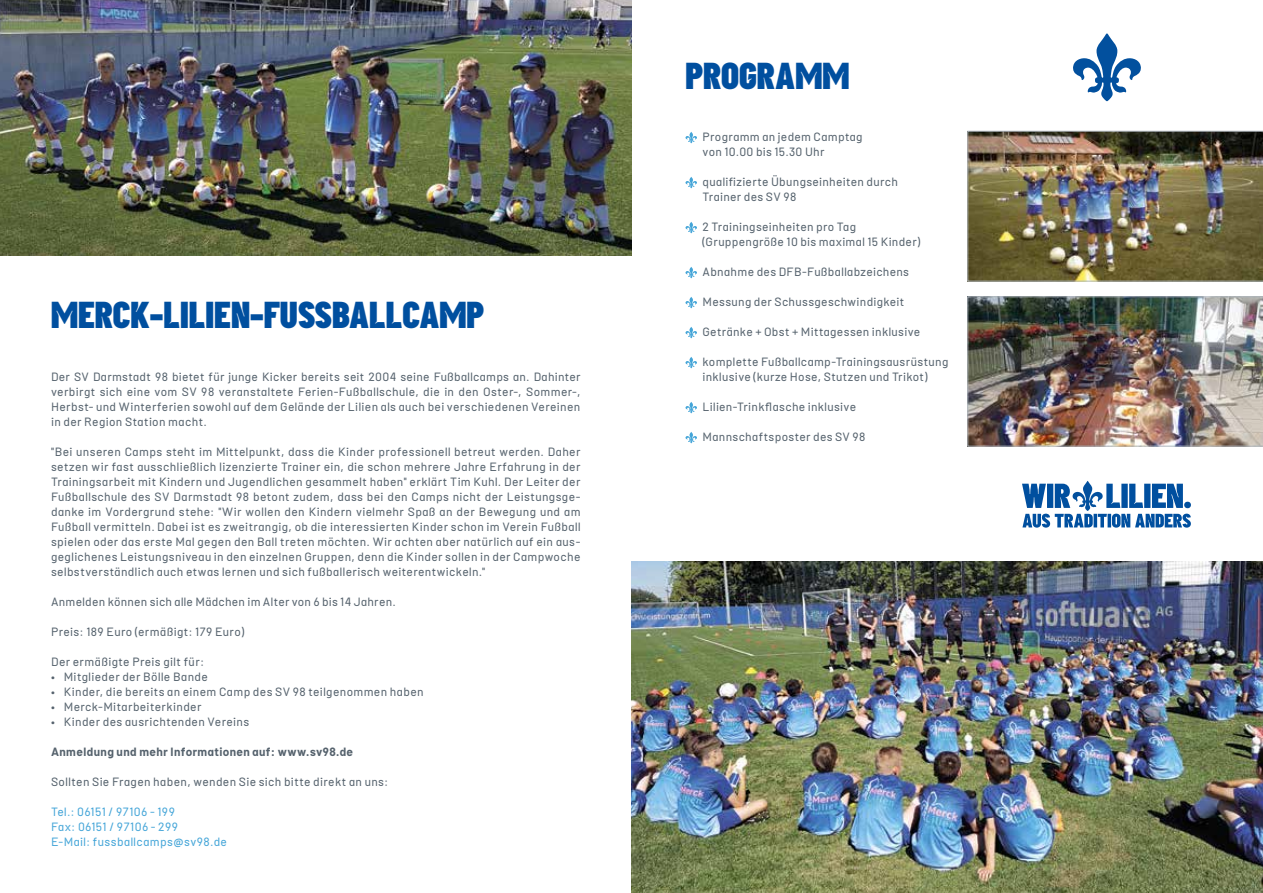
<style>
.page{position:relative;width:1263px;height:893px;background:#fff}
.page>*{position:absolute;margin:0;border:0;box-sizing:border-box;transform-origin:0 0}
.t1{font:37.5px "Lilien Display";color:#004f9f}
.t2{font:12px/15px "Lilien";letter-spacing:.03em;color:#54616c}
.t3{font:12px/15px "Lilien";letter-spacing:.035em;color:#44a5d8}
.t4{font:700 12px "Lilien";letter-spacing:.035em;color:#54616c}
</style>
<div class="page">
<svg style="left:685px;top:132px;width:12px;height:11px"></svg>
<svg style="left:685px;top:177px;width:12px;height:11px"></svg>
<svg style="left:685px;top:222px;width:12px;height:11px"></svg>
<svg style="left:685px;top:267px;width:12px;height:11px"></svg>
<svg style="left:685px;top:297px;width:12px;height:11px"></svg>
<svg style="left:685px;top:327px;width:12px;height:11px"></svg>
<svg style="left:685px;top:357px;width:12px;height:11px"></svg>
<svg style="left:685px;top:402px;width:12px;height:11px"></svg>
<svg style="left:685px;top:432px;width:12px;height:11px"></svg>
<img style="left:967px;top:131px;width:296px;height:150px">
<img style="left:967px;top:296px;width:296px;height:150px">
<svg style="left:1022px;top:481px;width:169px;height:47px"></svg>
<svg style="left:1073px;top:33px;width:68px;height:68px"></svg>
<img style="left:0;top:0;width:631px;height:255px">
<img style="left:631px;top:561px;width:632px;height:332px">
<h1 class="t1" style="left:51px;top:288px;width:435px">MERCK-LILIEN-FUßBALLCAMP</h1>
<p class="t2" style="left:51px;top:368px;width:531px;text-align:justify">Der SV Darmstadt 98 bietet für junge Kicker bereits seit 2004 seine Fußballcamps an. Dahinter verbirgt sich eine vom SV 98 veranstaltete Ferien-Fußballschule, die in den Oster-, Sommer-, Herbst- und Winterferien sowohl auf dem Gelände der Lilien als auch bei verschiedenen Vereinen in der Region Station macht.</p>
<p class="t2" style="left:51px;top:443px;width:531px;text-align:justify">"Bei unseren Camps steht im Mittelpunkt, dass die Kinder professionell betreut werden. Daher setzen wir fast ausschließlich lizenzierte Trainer ein, die schon mehrere Jahre Erfahrung in der Trainingsarbeit mit Kindern und Jugendlichen gesammelt haben" erklärt Tim Kuhl. Der Leiter der Fußballschule des SV Darmstadt 98 betont zudem, dass bei den Camps nicht der Leistungsge&shy;danke im Vordergrund stehe: "Wir wollen den Kindern vielmehr Spaß an der Bewegung und am Fußball vermitteln. Dabei ist es zweitrangig, ob die interessierten Kinder schon im Verein Fußball spielen oder das erste Mal gegen den Ball treten möchten. Wir achten aber natürlich auf ein aus&shy;geglichenes Leistungsniveau in den einzelnen Gruppen, denn die Kinder sollen in der Campwoche selbstverständlich auch etwas lernen und sich fußballerisch weiterentwickeln."</p>
<p class="t2" style="left:129px;top:593px;width:342px">nen sich a le Mädchen und Jungen im Alter von 6 bis 14 Jahren.</p>
<p class="t2" style="left:51px;top:623px;width:195px">Preis: 189 Euro (ermäßigt: 179 Euro)</p>
<p class="t2" style="left:51px;top:653px;width:155px">Der ermäßigte Preis gilt für:</p>
<p class="t2" style="left:51px;top:668px;width:158px">• Mitglieder der Bölle Bande</p>
<p class="t2" style="left:51px;top:683px;width:374px">• Kinder, die bereits an einem Camp des SV 98 teilgenommen haben</p>
<p class="t2" style="left:51px;top:698px;width:152px">• Merck-Mitarbeiterkinder</p>
<p class="t2" style="left:51px;top:713px;width:200px">• Kinder des ausrichtenden Vereins</p>
<p class="t4" style="left:51px;top:743px;width:304px">Anmeldung und mehr Informationen auf: www.sv98.de</p>
<p class="t2" style="left:51px;top:773px;width:339px">Sollten Sie Fragen haben, wenden Sie sich bitte direkt an uns:</p>
<p class="t3" style="left:51px;top:803px;width:178px">Tel.: 06151 / 97106 - 199<br>Fax: 06151 / 97106 - 299<br>E-Mail: fussballcamps@sv98.de</p>
<p class="t2" style="left:51px;top:593px;width:346px">Anmelden können sich alle Mädchen im Alter von 6 bis 14 Jahren.</p>
<h1 class="t1" style="left:685px;top:49px;width:165px">PROGRAMM</h1>
<p class="t2" style="left:702px;top:128px;width:162px">Programm an jedem Camptag von 10.00 bis 15.30 Uhr</p>
<p class="t2" style="left:702px;top:173px;width:197px">qualifizierte Übungseinheiten durch<br>Trainer des SV 98</p>
<p class="t2" style="left:702px;top:218px;width:219px">2 Trainingseinheiten pro Tag (Gruppengröße 10 bis maximal 15 Kinder)</p>
<p class="t2" style="left:702px;top:263px;width:208px">Abnahme des DFB-Fußballabzeichens</p>
<p class="t2" style="left:702px;top:293px;width:203px">Messung der Schussgeschwindigkeit</p>
<p class="t2" style="left:702px;top:323px;width:219px">Getränke + Obst + Mittagessen inklusive</p>
<p class="t2" style="left:702px;top:353px;width:247px">komplette Fußballcamp-Trainingsausrüstung inklusive (kurze Hose, Stutzen und Trikot)</p>
<p class="t2" style="left:702px;top:398px;width:155px">Lilien-Trinkflasche inklusive</p>
<p class="t2" style="left:702px;top:428px;width:165px">Mannschaftsposter des SV 98</p>
</div>
